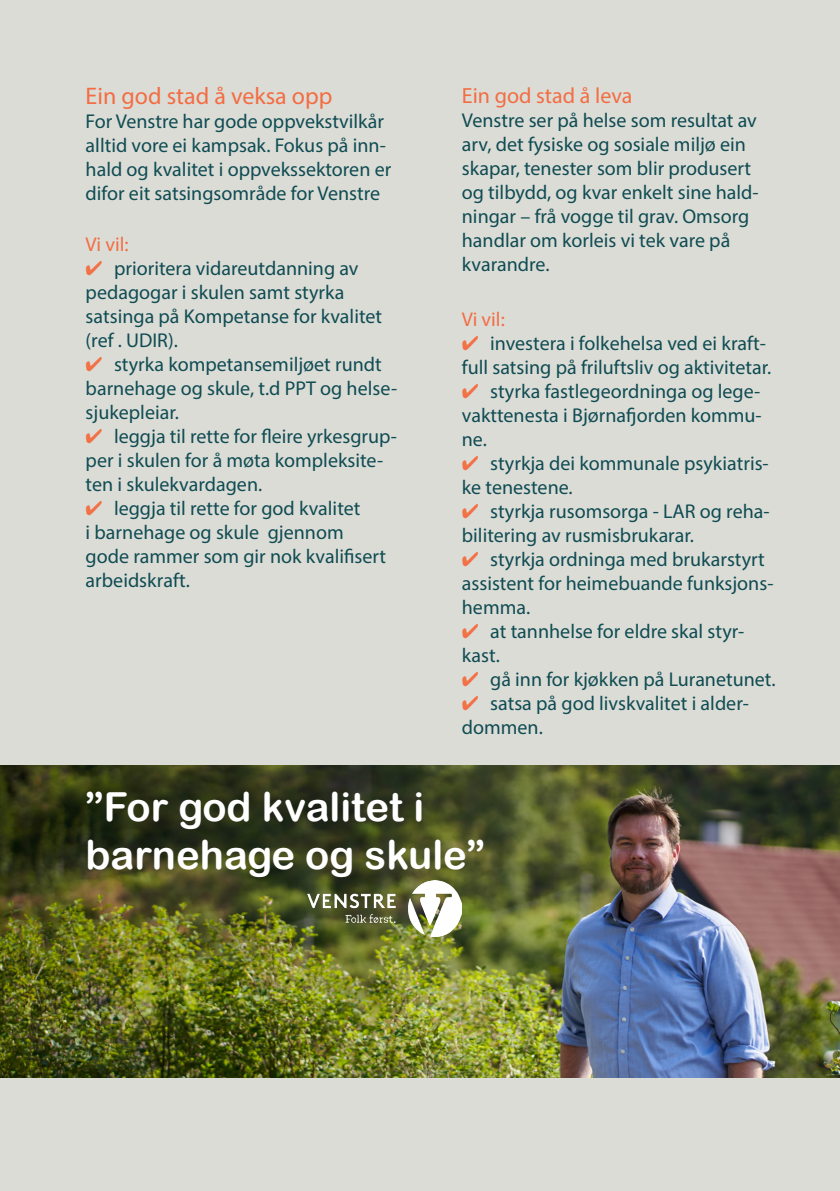
<style>
.page{position:relative;width:840px;height:1191px;background:#fff}
.page>*{position:absolute;margin:0;border:0;box-sizing:border-box;transform-origin:0 0}
.Punktliste_oransje{font:40px/48px "Arial Rounded MT Bold";color:#fff}
.t1{font:24px "Myriad Pro";color:#f36d43}
.Punktliste_oransje-2{font:22px "Myriad Pro";color:#f36d43}
.Punktliste_oransje-3{font:20px/24px "Myriad Pro";color:#0f4c53}
.t2{font:20px "Myriad Pro";color:#f36d43}
.s1{color:#f37147}
</style>
<div class="page">
<div style="left:0;top:0;width:839px;height:1191px;background:#dcdcd6"></div>
<img style="left:0;top:765px;width:839px;height:312px">
<img style="left:307px;top:880px;width:154px;height:56px">
<p class="t1" style="left:86px;top:81px;width:248px">Ein god stad å veksa opp</p>
<p class="Punktliste_oransje-3" style="left:86px;top:109px;width:307px">For Venstre har gode oppvekstvilkår alltid vore ei kampsak. Fokus på inn&shy;hald og kvalitet i oppvekssektoren er difor eit satsingsområde for Venstre</p>
<p class="t2" style="left:86px;top:232px;width:44px">Vi vil:</p>
<p class="Punktliste_oransje-3" style="left:86px;top:256px;width:298px"><span class="s1">✔</span> prioritera vidareutdanning av pedagogar i skulen samt styrka satsinga på Kompetanse for kvalitet (ref . UDIR).</p>
<p class="Punktliste_oransje-3" style="left:86px;top:352px;width:313px"><span class="s1">✔</span> styrka kompetansemiljøet rundt barnehage og skule, t.d PPT og helse&shy;sjukepleiar.</p>
<p class="Punktliste_oransje-3" style="left:86px;top:424px;width:313px"><span class="s1">✔</span> leggja til rette for fleire yrkesgrup&shy;per i skulen for å møta kompleksite&shy;ten i skulekvardagen.</p>
<p class="Punktliste_oransje-3" style="left:86px;top:496px;width:302px"><span class="s1">✔</span> leggja til rette for god kvalitet<br>i barnehage og skule gjennom gode rammer som gir nok kvalifisert arbeidskraft.</p>
<p class="Punktliste_oransje-2" style="left:461px;top:82px;width:172px">Ein god stad å leva</p>
<p class="Punktliste_oransje-3" style="left:461px;top:108px;width:298px">Venstre ser på helse som resultat av arv, det fysiske og sosiale miljø ein skapar, tenester som blir produsert og tilbydd, og kvar enkelt sine hald&shy;ningar – frå vogge til grav. Omsorg handlar om korleis vi tek vare på kvarandre.</p>
<p class="t2" style="left:461px;top:307px;width:44px">Vi vil:</p>
<p class="Punktliste_oransje-3" style="left:461px;top:331px;width:311px"><span class="s1">✔</span> investera i folkehelsa ved ei kraft&shy;full satsing på friluftsliv og aktivitetar.</p>
<p class="Punktliste_oransje-3" style="left:461px;top:379px;width:301px;text-align:justify"><span class="s1">✔</span> styrka fastlegeordninga og lege&shy;vakttenesta i Bjørnafjorden kommu&shy;ne.</p>
<p class="Punktliste_oransje-3" style="left:461px;top:451px;width:308px"><span class="s1">✔</span> styrkja dei kommunale psykiatris&shy;ke tenestene.</p>
<p class="Punktliste_oransje-3" style="left:461px;top:499px;width:309px"><span class="s1">✔</span> styrkja rusomsorga - LAR og reha&shy;bilitering av rusmisbrukarar.</p>
<p class="Punktliste_oransje-3" style="left:461px;top:547px;width:313px"><span class="s1">✔</span> styrkja ordninga med brukarstyrt assistent for heimebuande funksjons&shy;hemma.</p>
<p class="Punktliste_oransje-3" style="left:461px;top:619px;width:284px"><span class="s1">✔</span> at tannhelse for eldre skal styr&shy;kast.</p>
<p class="Punktliste_oransje-3" style="left:461px;top:667px;width:315px"><span class="s1">✔</span> gå inn for kjøkken på Luranetunet.</p>
<p class="Punktliste_oransje-3" style="left:461px;top:691px;width:288px"><span class="s1">✔</span> satsa på god livskvalitet i alder&shy;dommen.</p>
<p class="Punktliste_oransje" style="left:86px;top:782px;width:401px">”For god kvalitet i barnehage og skule”</p>
</div>
